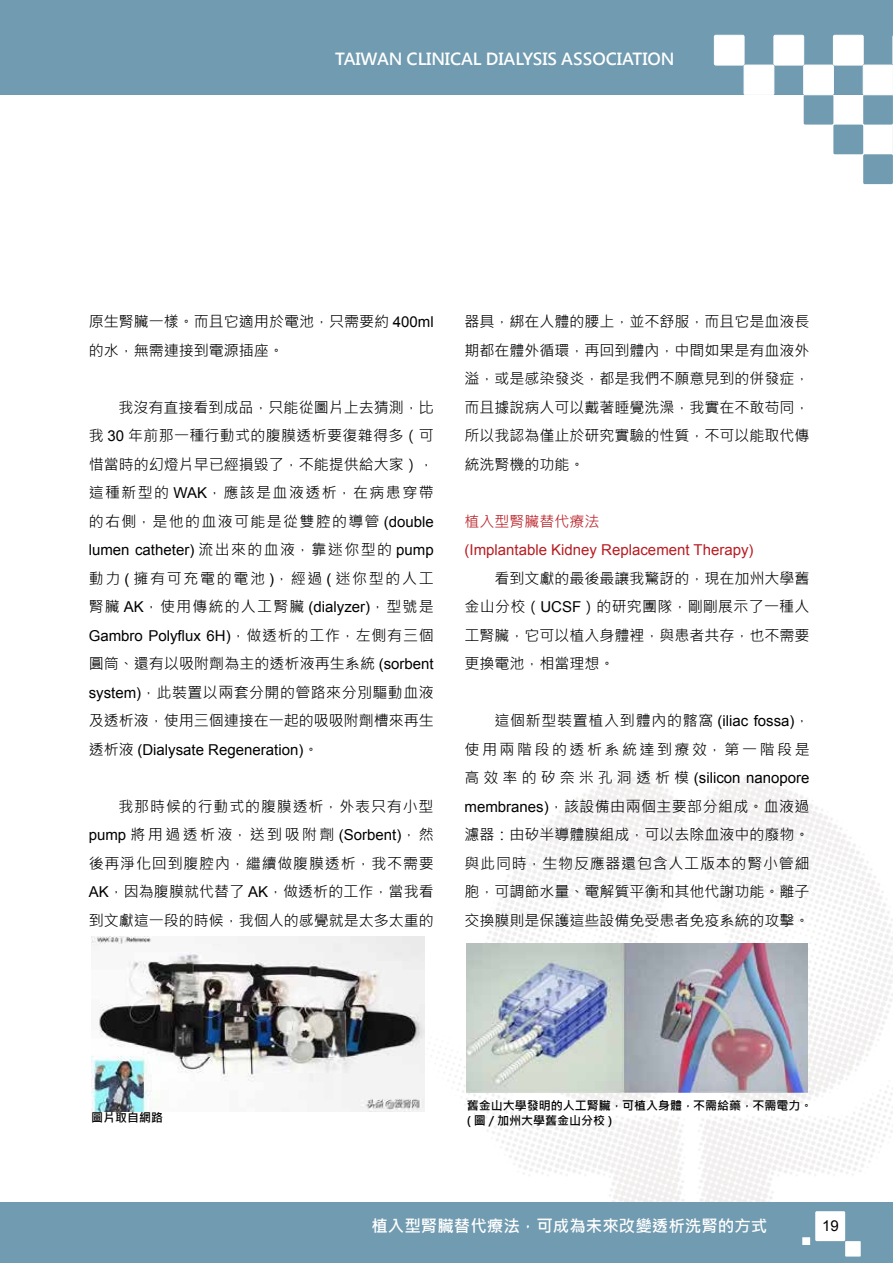
<style>
.page{position:relative;width:893px;height:1263px;background:#fff}
.page>*{position:absolute;margin:0;border:0;box-sizing:border-box;transform-origin:0 0}
.t1{font:700 16.5px "Microsoft Jheng Hei";color:#fff}
.t2{font:15px/28.5px "Microsoft Jheng Hei";color:#000;text-align:justify}
.t3{font:15px "Arial";color:#000}
.t4{font:15px/28.5px "Microsoft Jheng Hei";letter-spacing:.11em;color:#000}
.t5{font:15px/28.5px "Microsoft Jheng Hei";letter-spacing:.165em;color:#000;text-align:right}
.t6{font:15px "Arial";color:#b81c22}
.t7{font:15px "Microsoft Jheng Hei";color:#b81c22}
.t8{font:700 12px/14.4px "Microsoft Jheng Hei";color:#000}
.s1{font-family:"Arial"}
.s2{font-family:"Microsoft Jheng Hei"}
</style>
<div class="page">
<div style="left:0;top:0;width:893px;height:95px;background:#709bb0"></div>
<div style="left:863px;top:95px;width:30px;height:30px;background:#709bb0"></div>
<div style="left:833px;top:125px;width:30px;height:29px;background:#709bb0"></div>
<svg style="left:892px;top:126px;width:1px;height:27px"></svg>
<div style="left:863px;top:154px;width:30px;height:30px;background:#709bb0"></div>
<div style="left:804px;top:95px;width:29px;height:30px;background:#709bb0"></div>
<div style="left:0;top:1202px;width:893px;height:61px;background:#709bb0"></div>
<div style="left:815px;top:1211px;width:30px;height:30px;background:#fff"></div>
<div style="left:845px;top:1241px;width:16px;height:15px;background:#fff"></div>
<div style="left:802px;top:1237px;width:8px;height:8px;background:#fff"></div>
<div style="left:804px;top:65px;width:29px;height:30px;background:#fff"></div>
<div style="left:803px;top:65px;width:31px;height:30px;border:1px solid #fff"></div>
<div style="left:833px;top:35px;width:30px;height:30px;background:#fff;border-radius:2px"></div>
<div style="left:833px;top:35px;width:31px;height:30px;border:1px solid #fff;border-radius:2px"></div>
<svg style="left:892px;top:35px;width:1px;height:30px"></svg>
<div style="left:774px;top:35px;width:30px;height:30px;background:#fff;border-radius:2px"></div>
<div style="left:773px;top:35px;width:31px;height:30px;border:1px solid #fff;border-radius:2px"></div>
<div style="left:863px;top:65px;width:30px;height:30px;background:#fff"></div>
<div style="left:863px;top:65px;width:30px;height:30px;border:1px solid #fff"></div>
<div style="left:744px;top:65px;width:30px;height:30px;background:#fff"></div>
<div style="left:744px;top:65px;width:30px;height:30px;border:1px solid #fff"></div>
<div style="left:714px;top:35px;width:30px;height:30px;background:#fff"></div>
<div style="left:714px;top:35px;width:30px;height:30px;border:1px solid #fff"></div>
<img style="left:91px;top:937px;width:334px;height:174px">
<img style="left:467px;top:943px;width:341px;height:150px">
<p class="t1" style="left:335px;top:48px;width:341px">TAIWAN CLINICAL DIALYSIS ASSOCIATION</p>
<p class="t2" style="left:89px;top:307px;width:346px">原生腎臟一樣。而且它適用於電池，只需要約 <span class="s1">400ml</span>的水，無需連接到電源插座。</p>
<p class="t2" style="left:89px;top:393px;width:347px;text-indent:30px">我沒有直接看到成品，只能從圖片上去猜測，比我 <span class="s1">30</span> 年前那一種行動式的腹膜透析要復雜得多（可惜當時的幻燈片早已經損毀了，不能提供給大家），這種新型的 <span class="s1">WAK</span>，應該是血液透析，在病患穿帶的右側，是他的血液可能是從雙腔的導管 <span class="s1">(double</span></p>
<p class="t3" style="left:89px;top:540px;width:346px">lumen catheter) <span class="s2">流出來的血液，靠迷你型的</span> pump</p>
<p class="t4" style="left:89px;top:564px;width:347px">動力 <span class="s1">(</span> 擁有可充電的電池 <span class="s1">)</span>，經過 <span class="s1">(</span> 迷你型的人工腎臟 <span class="s1">AK</span>，使用傳統的人工腎臟 <span class="s1">(dialyzer)</span>，型號是</p>
<p class="t3" style="left:89px;top:626px;width:347px">Gambro Polyflux 6H)<span class="s2">，做透析的工作，左側有三個</span></p>
<p class="t2" style="left:89px;top:649px;width:347px">圓筒、還有以吸附劑為主的透析液再生系統 <span class="s1">(sorbent system)</span>，此裝置以兩套分開的管路來分別驅動血液及透析液，使用三個連接在一起的吸吸附劑槽來再生</p>
<p class="t3" style="left:89px;top:740px;width:231px"><span class="s2">透析液</span> (Dialysate Regeneration)<span class="s2">。</span></p>
<p class="t2" style="left:89px;top:792px;width:347px;text-indent:30px">我那時候的行動式的腹膜透析，外表只有小型<span class="s1">pump</span> 將用過透析液，送到吸附劑 <span class="s1">(Sorbent)</span>，然後再淨化回到腹腔內，繼續做腹膜透析，我不需要<span class="s1">AK</span>，因為腹膜就代替了 <span class="s1">AK</span>，做透析的工作，當我看到文獻這一段的時候，我個人的感覺就是太多太重的</p>
<p class="t2" style="left:465px;top:307px;width:346px">器具，綁在人體的腰上，並不舒服，而且它是血液長期都在體外循環，再回到體內，中間如果是有血液外溢，或是感染發炎，都是我們不願意見到的併發症，而且據說病人可以戴著睡覺洗澡，我實在不敢苟同，所以我認為僅止於研究實驗的性質，不可以能取代傳統洗腎機的功能。</p>
<p class="t7" style="left:465px;top:512px;width:136px">植入型腎臟替代療法</p>
<p class="t6" style="left:465px;top:540px;width:291px">(Implantable Kidney Replacement Therapy)</p>
<p class="t2" style="left:465px;top:564px;width:347px;text-indent:30px">看到文獻的最後最讓我驚訝的，現在加州大學舊金山分校（<span class="s1">UCSF</span>）的研究團隊，剛剛展示了一種人工腎臟，它可以植入身體裡，與患者共存，也不需要更換電池，相當理想。</p>
<p class="t5" style="left:465px;top:706px;width:347px">這個新型裝置植入到體內的髂窩 <span class="s1">(iliac fossa)</span>，<br>使用兩階段的透析系統達到療效，第一階段是</p>
<p class="t3" style="left:465px;top:768px;width:346px"><span class="s2">高效率的矽奈米孔洞透析模</span> (silicon nanopore</p>
<p class="t2" style="left:465px;top:792px;width:347px"><span class="s1">membranes)</span>，該設備由兩個主要部分組成。血液過濾器：由矽半導體膜組成，可以去除血液中的廢物。與此同時，生物反應器還包含人工版本的腎小管細胞，可調節水量、電解質平衡和其他代謝功能。離子交換膜則是保護這些設備免受患者免疫系統的攻擊。</p>
<p class="t8" style="left:91px;top:1110px;width:73px">圖片取自網路</p>
<p class="t8" style="left:467px;top:1099px;width:347px">舊金山大學發明的人工腎臟，可植入身體，不需給藥，不需電力。( 圖 / 加州大學舊金山分校 )</p>
<p class="t1" style="left:371px;top:1215px;width:397px">植入型腎臟替代療法，可成為未來改變透析洗腎的方式</p>
<p class="t3" style="left:822px;top:1216px;width:18px">19</p>
</div>
